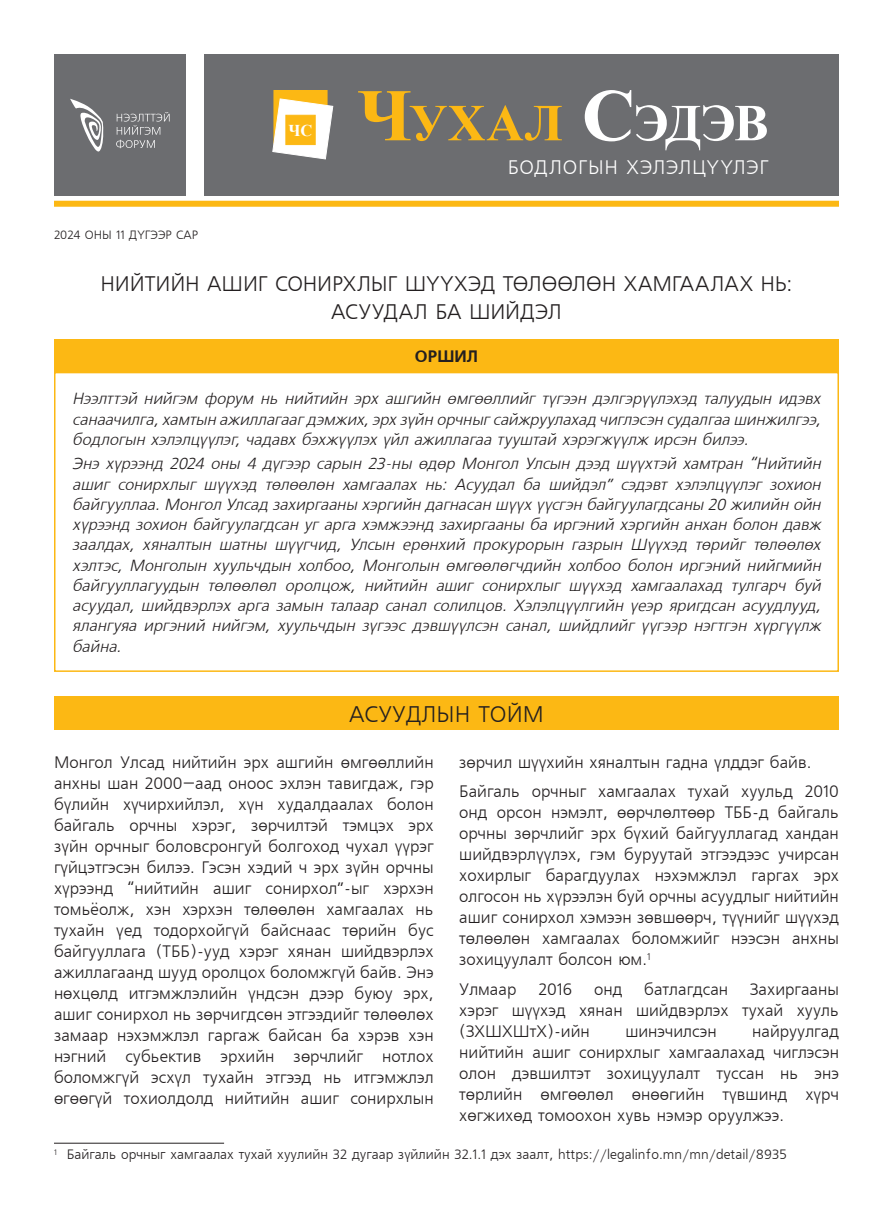
<style>
.page{position:relative;width:893px;height:1212px;background:#fff}
.page>*{position:absolute;margin:0;border:0;box-sizing:border-box;transform-origin:0 0}
.t1{font:700 51.9px "MAK Times New Roman";color:#fcb814}
.t2{font:22.5px "MAK Freeset";color:#231f20}
.t3{font:21px/28.2px "MAK Freeset";letter-spacing:-.01em;color:#231f20;text-align:center}
.t4{font:19.5px "MAK Freeset";letter-spacing:.03em;color:#fff}
.t5{font:16.5px/21px "MAK Freeset";color:#231f20;text-align:justify}
.t6{font:700 16.5px "MAK Freeset";color:#231f20}
.t7{font:700 16.5px "MAK Times New Roman";color:#fff}
.t8{font:italic 16.05px/20.2px "MAK Freeset";color:#231f20;text-align:justify}
.t9{font:13.5px "MAK Freeset";color:#231f20}
.t10{font:12px "MAK Freeset";color:#231f20}
.s1{font-size:74.25px}
.s2{font-size:74.25px;color:#fff}
.s3{color:#fff}
</style>
<div class="page">
<div style="left:204px;top:54px;width:635px;height:141px;background:#6c6d70"></div>
<div style="left:54px;top:54px;width:132px;height:141px;background:#6c6d70"></div>
<div style="left:54px;top:201px;width:785px;height:6px;background:#fcb814"></div>
<div style="left:273px;top:90px;width:54px;height:54px;background:#fcb814"></div>
<svg style="left:272px;top:98px;width:62px;height:62px"></svg>
<div style="left:286px;top:115px;width:29px;height:30px;background:#fcb814;border:1px solid #fcb814"></div>
<svg style="left:70px;top:99px;width:34px;height:53px"></svg>
<svg style="left:116px;top:112px;width:54px;height:36px"></svg>
<div style="left:54px;top:372px;width:785px;height:300px;background:#fff;border:2px solid #fcb814"></div>
<div style="left:54px;top:339px;width:785px;height:33px;background:#fcb814"></div>
<div style="left:54px;top:696px;width:785px;height:33px;background:#fcb814"></div>
<hr style="left:54px;top:1143px;width:170px;height:1px;background:#231f20">
<p class="t7" style="left:289px;top:119px;width:26px">ЧС</p>
<h1 class="t1" style="left:358px;top:87px;width:413px"><span class="s1">Ч</span>ухал <span class="s2">С</span><span class="s3">эдэв</span></h1>
<p class="t4" style="left:508px;top:157px;width:262px">БОДЛОГЫН ХЭЛЭЛЦҮҮЛЭГ</p>
<p class="t10" style="left:54px;top:229px;width:146px">2024 ОНЫ 11 ДҮГЭЭР САР</p>
<p class="t3" style="left:101px;top:271px;width:693px">НИЙТИЙН АШИГ СОНИРХЛЫГ ШҮҮХЭД ТӨЛӨӨЛӨН ХАМГААЛАХ НЬ:<br>АСУУДАЛ БА ШИЙДЭЛ</p>
<p class="t6" style="left:415px;top:347px;width:65px">ОРШИЛ</p>
<p class="t8" style="left:72px;top:389px;width:750px">Нээлттэй нийгэм форум нь нийтийн эрх ашгийн өмгөөллийг түгээн дэлгэрүүлэхэд талуудын идэвх санаачилга, хамтын ажиллагааг дэмжих, эрх зүйн орчныг сайжруулахад чиглэсэн судалгаа шинжилгээ, бодлогын хэлэлцүүлэг, чадавх бэхжүүлэх үйл ажиллагаа тууштай хэрэгжүүлж ирсэн билээ.</p>
<p class="t8" style="left:72px;top:454px;width:750px">Энэ хүрээнд 2024 оны 4 дүгээр сарын 23-ны өдөр Монгол Улсын дээд шүүхтэй хамтран “Нийтийн ашиг сонирхлыг шүүхэд төлөөлөн хамгаалах нь: Асуудал ба шийдэл” сэдэвт хэлэлцүүлэг зохион байгууллаа. Монгол Улсад захиргааны хэргийн дагнасан шүүх үүсгэн байгуулагдсаны 20 жилийн ойн хүрээнд зохион байгуулагдсан уг арга хэмжээнд захиргааны ба иргэний хэргийн анхан болон давж заалдах, хяналтын шатны шүүгчид, Улсын ерөнхий прокурорын газрын Шүүхэд төрийг төлөөлөх хэлтэс, Монголын хуульчдын холбоо, Монголын өмгөөлөгчдийн холбоо болон иргэний нийгмийн байгууллагуудын төлөөлөл оролцож, нийтийн ашиг сонирхлыг шүүхэд хамгаалахад тулгарч буй асуудал, шийдвэрлэх арга замын талаар санал солилцов. Хэлэлцүүлгийн үеэр яригдсан асуудлууд, ялангуяа иргэний нийгэм, хуульчдын зүгээс дэвшүүлсэн санал, шийдлийг үүгээр нэгтгэн хүргүүлж байна.</p>
<h2 class="t2" style="left:349px;top:702px;width:196px">АСУУДЛЫН ТОЙМ</h2>
<p class="t5" style="left:54px;top:752px;width:381px">Монгол Улсад нийтийн эрх ашгийн өмгөөллийн анхны шан 2000–аад оноос эхлэн тавигдаж, гэр бүлийн хүчирхийлэл, хүн худалдаалах болон байгаль орчны хэрэг, зөрчилтэй тэмцэх эрх зүйн орчныг боловсронгуй болгоход чухал үүрэг гүйцэтгэсэн билээ. Гэсэн хэдий ч эрх зүйн орчны хүрээнд “нийтийн ашиг сонирхол”-ыг хэрхэн томьёолж, хэн хэрхэн төлөөлөн хамгаалах нь тухайн үед тодорхойгүй байснаас төрийн бус байгууллага (ТББ)-ууд хэрэг хянан шийдвэрлэх ажиллагаанд шууд оролцох боломжгүй байв. Энэ нөхцөлд итгэмжлэлийн үндсэн дээр буюу эрх, ашиг сонирхол нь зөрчигдсөн этгээдийг төлөөлөх замаар нэхэмжлэл гаргаж байсан ба хэрэв хэн нэгний субьектив эрхийн зөрчлийг нотлох боломжгүй эсхүл тухайн этгээд нь итгэмжлэл өгөөгүй тохиолдолд нийтийн ашиг сонирхлын</p>
<p class="t5" style="left:459px;top:748px;width:381px;line-height:29.5px">зөрчил шүүхийн хяналтын гадна үлддэг байв.<br>Байгаль орчныг хамгаалах тухай хуульд 2010</p>
<p class="t5" style="left:459px;top:803px;width:381px">онд орсон нэмэлт, өөрчлөлтөөр ТББ-д байгаль орчны зөрчлийг эрх бүхий байгууллагад хандан шийдвэрлүүлэх, гэм буруутай этгээдээс учирсан хохирлыг барагдуулах нэхэмжлэл гаргах эрх олгосон нь хүрээлэн буй орчны асуудлыг нийтийн ашиг сонирхол хэмээн зөвшөөрч, түүнийг шүүхэд төлөөлөн хамгаалах боломжийг нээсэн анхны зохицуулалт болсон юм.<sup>1</sup></p>
<p class="t5" style="left:459px;top:979px;width:59px">Улмаар</p>
<p class="t5" style="left:538px;top:979px;width:35px">2016</p>
<p class="t5" style="left:594px;top:979px;width:30px">онд</p>
<p class="t5" style="left:644px;top:979px;width:85px">батлагдсан</p>
<p class="t5" style="left:459px;top:979px;width:381px;text-indent:291px">Захиргааны хэрэг шүүхэд хянан шийдвэрлэх тухай хууль (ЗХШХШтХ)-ийн</p>
<p class="t5" style="left:459px;top:1021px;width:381px;text-indent:293px">найруулгад нийтийн ашиг сонирхлыг хамгаалахад чиглэсэн олон дэвшилтэт зохицуулалт туссан нь энэ төрлийн өмгөөлөл өнөөгийн түвшинд хүрч хөгжихөд томоохон хувь нэмэр оруулжээ.</p>
<p class="t5" style="left:625px;top:1021px;width:93px">шинэчилсэн</p>
<p class="t9" style="left:54px;top:1148px;width:734px"><sup>1</sup> Байгаль орчныг хамгаалах тухай хуулийн 32 дугаар зүйлийн 32.1.1 дэх заалт, https://legalinfo.mn/mn/detail/8935</p>
</div>
